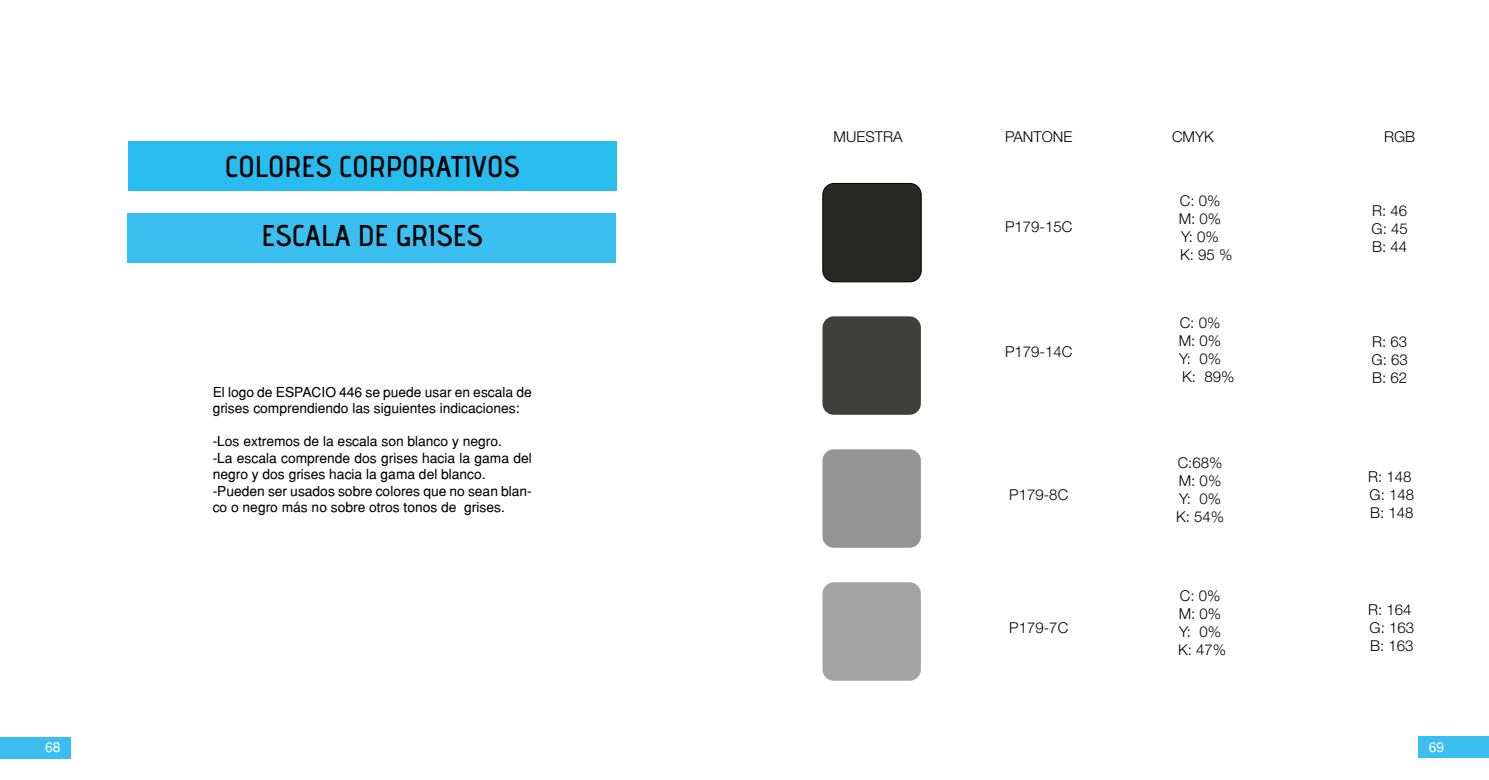
<style>
.page{position:relative;width:1489px;height:780px;background:#fff}
.page>*{position:absolute;margin:0;border:0;box-sizing:border-box;transform-origin:0 0}
.t1{font:30px "advent Bd 2";color:#000}
.t2{font:300 15px/18px "Helvetica Neue LT Std";color:#000}
.t3{font:13.75px/16.5px "Helvetica";color:#000}
.t4{font:13.75px "Helvetica";color:#fff}
</style>
<div class="page">
<div style="left:128px;top:213px;width:488px;height:50px;background:#3abff0"></div>
<div style="left:0;top:736px;width:71px;height:22px;background:#3abff0"></div>
<div style="left:1417px;top:736px;width:71px;height:21px;background:#3abff0"></div>
<div style="left:822px;top:183px;width:99px;height:99px;background:#282827;border-radius:11px"></div>
<div style="left:822px;top:183px;width:99px;height:99px;border:1px solid #000;border-radius:11px"></div>
<div style="left:822px;top:316px;width:98px;height:99px;background:#3f3f3e;border-radius:11px"></div>
<div style="left:822px;top:449px;width:98px;height:98px;background:#949494;border-radius:11px"></div>
<div style="left:822px;top:582px;width:98px;height:98px;background:#a3a3a3;border-radius:11px"></div>
<div style="left:128px;top:141px;width:489px;height:49px;background:#29bdef"></div>
<h1 class="t1" style="left:225px;top:148px;width:296px">COLORES CORPORATIVOS</h1>
<h1 class="t1" style="left:261px;top:217px;width:223px">ESCALA DE GRISES</h1>
<p class="t3" style="left:213px;top:383px;width:320px">El logo de ESPACIO 446 se puede usar en escala de grises comprendiendo las siguientes indicaciones:</p>
<p class="t3" style="left:213px;top:433px;width:320px">-Los extremos de la escala son blanco y negro.<br>-La escala comprende dos grises hacia la gama del negro y dos grises hacia la gama del blanco. -Pueden ser usados sobre colores que no sean blan&shy;co o negro más no sobre otros tonos de grises.</p>
<p class="t2" style="left:833px;top:128px;width:70px">MUESTRA</p>
<p class="t2" style="left:1005px;top:127px;width:69px">PANTONE</p>
<p class="t2" style="left:1005px;top:218px;width:69px">P179-15C</p>
<p class="t2" style="left:1005px;top:342px;width:69px">P179-14C</p>
<p class="t2" style="left:1009px;top:485px;width:60px">P179-8C</p>
<p class="t2" style="left:1009px;top:618px;width:60px">P179-7C</p>
<p class="t2" style="left:1171px;top:127px;width:43px">CMYK</p>
<p class="t2" style="left:1178px;top:191px;width:55px">C: 0%<br>M: 0%<br>Y: 0%<br>K: 95 %</p>
<p class="t2" style="left:1178px;top:313px;width:57px">C: 0%<br>M: 0%<br>Y: 0%<br>K: 89%</p>
<p class="t2" style="left:1175px;top:453px;width:50px">C:68%<br>M: 0%<br>Y: 0%<br>K: 54%</p>
<p class="t2" style="left:1177px;top:586px;width:50px">C: 0%<br>M: 0%<br>Y: 0%<br>K: 47%</p>
<p class="t2" style="left:1383px;top:128px;width:33px">RGB</p>
<p class="t2" style="left:1371px;top:202px;width:38px;text-align:justify">R: 46<br>G: 45<br>B: 44</p>
<p class="t2" style="left:1371px;top:332px;width:38px;text-align:justify">R: 63<br>G: 63<br>B: 62</p>
<p class="t2" style="left:1367px;top:467px;width:48px">R: 148<br>G: 148<br>B: 148</p>
<p class="t2" style="left:1367px;top:600px;width:48px">R: 164<br>G: 163<br>B: 163</p>
<p class="t4" style="left:45px;top:739px;width:17px">68</p>
<p class="t4" style="left:1428px;top:739px;width:17px">69</p>
</div>
